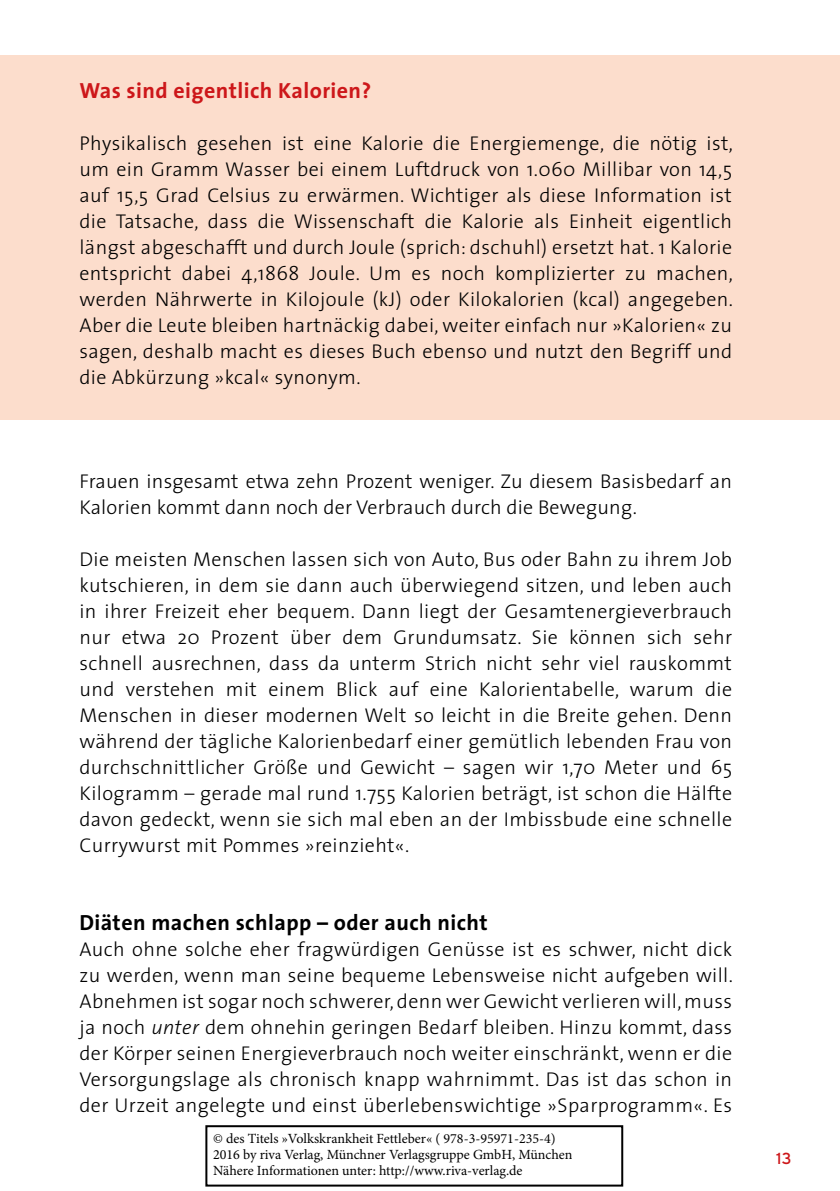
<style>
.page{position:relative;width:840px;height:1191px;background:#fff}
.page>*{position:absolute;margin:0;border:0;box-sizing:border-box;transform-origin:0 0}
.t1{font:700 22px "The Sans";letter-spacing:.02em;color:#000}
.t2{font:700 22px "The Sans";letter-spacing:.02em;color:#cd171a}
.Fließtext{font:300 20px/26px "The Sans";letter-spacing:.02em;color:#000;text-align:justify}
.t3{font:16px "Interstate";color:#cd171a}
.t4{font:14px/16px "Minion Pro";color:#000}
.s1{font-style:italic}
</style>
<div class="page">
<div style="left:0;top:55px;width:839px;height:364px;background:#fcddcc"></div>
<div style="left:205px;top:1125px;width:418px;height:61px;border:2px solid #000"></div>
<p class="t2" style="left:79px;top:72px;width:293px">Was sind eigentlich Kalorien?</p>
<p class="Fließtext" style="left:79px;top:130px;width:654px">Physikalisch gesehen ist eine Kalorie die Energiemenge, die nötig ist, um ein Gramm Wasser bei einem Luftdruck von 1.060 Millibar von 14,5 auf 15,5 Grad Celsius zu erwärmen. Wichtiger als diese Information ist die Tatsache, dass die Wissenschaft die Kalorie als Einheit eigentlich längst abgeschafft und durch Joule (sprich: dschuhl) ersetzt hat. 1 Kalorie entspricht dabei 4,1868 Joule. Um es noch komplizierter zu machen, werden Nährwerte in Kilojoule (kJ) oder Kilokalorien (kcal) angegeben.<br>Aber die Leute bleiben hartnäckig dabei, weiter einfach nur »Kalorien« zu sagen, deshalb macht es dieses Buch ebenso und nutzt den Begriff und die Abkürzung »kcal« synonym.</p>
<p class="Fließtext" style="left:79px;top:468px;width:653px">Frauen insgesamt etwa zehn Prozent weniger. Zu diesem Basisbedarf an<br>Kalorien kommt dann noch der Verbrauch durch die Bewegung.</p>
<p class="Fließtext" style="left:79px;top:546px;width:653px">Die meisten Menschen lassen sich von Auto, Bus oder Bahn zu ihrem Job kutschieren, in dem sie dann auch überwiegend sitzen, und leben auch in ihrer Freizeit eher bequem. Dann liegt der Gesamtenergieverbrauch nur etwa 20 Prozent über dem Grundumsatz. Sie können sich sehr schnell ausrechnen, dass da unterm Strich nicht sehr viel rauskommt und verstehen mit einem Blick auf eine Kalorientabelle, warum die Menschen in dieser modernen Welt so leicht in die Breite gehen. Denn während der tägliche Kalorienbedarf einer gemütlich lebenden Frau von durchschnittlicher Größe und Gewicht – sagen wir 1,70 Meter und 65<br>Kilogramm – gerade mal rund 1.755 Kalorien beträgt, ist schon die Hälfte davon gedeckt, wenn sie sich mal eben an der Imbissbude eine schnelle Currywurst mit Pommes »reinzieht«.</p>
<p class="t1" style="left:79px;top:904px;width:409px">Diäten machen schlapp – oder auch nicht</p>
<p class="Fließtext" style="left:79px;top:936px;width:654px">Auch ohne solche eher fragwürdigen Genüsse ist es schwer, nicht dick zu werden, wenn man seine bequeme Lebensweise nicht aufgeben will.<br>Abnehmen ist sogar noch schwerer, denn wer Gewicht verlieren will, muss ja noch <span class="s1">unter</span> dem ohnehin geringen Bedarf bleiben. Hinzu kommt, dass der Körper seinen Energieverbrauch noch weiter einschränkt, wenn er die Versorgungslage als chronisch knapp wahrnimmt. Das ist das schon in der Urzeit angelegte und einst überlebenswichtige »Sparprogramm«. Es</p>
<p class="t4" style="left:213px;top:1130px;width:361px">© des Titels »Volkskrankheit Fettleber« ( 978-3-95971-235-4)<br>2016 by riva Verlag, Münchner Verlagsgruppe GmbH, München<br>Nähere Informationen unter: http://www.riva-verlag.de</p>
<p class="t3" style="left:775px;top:1149px;width:17px">13</p>
</div>
